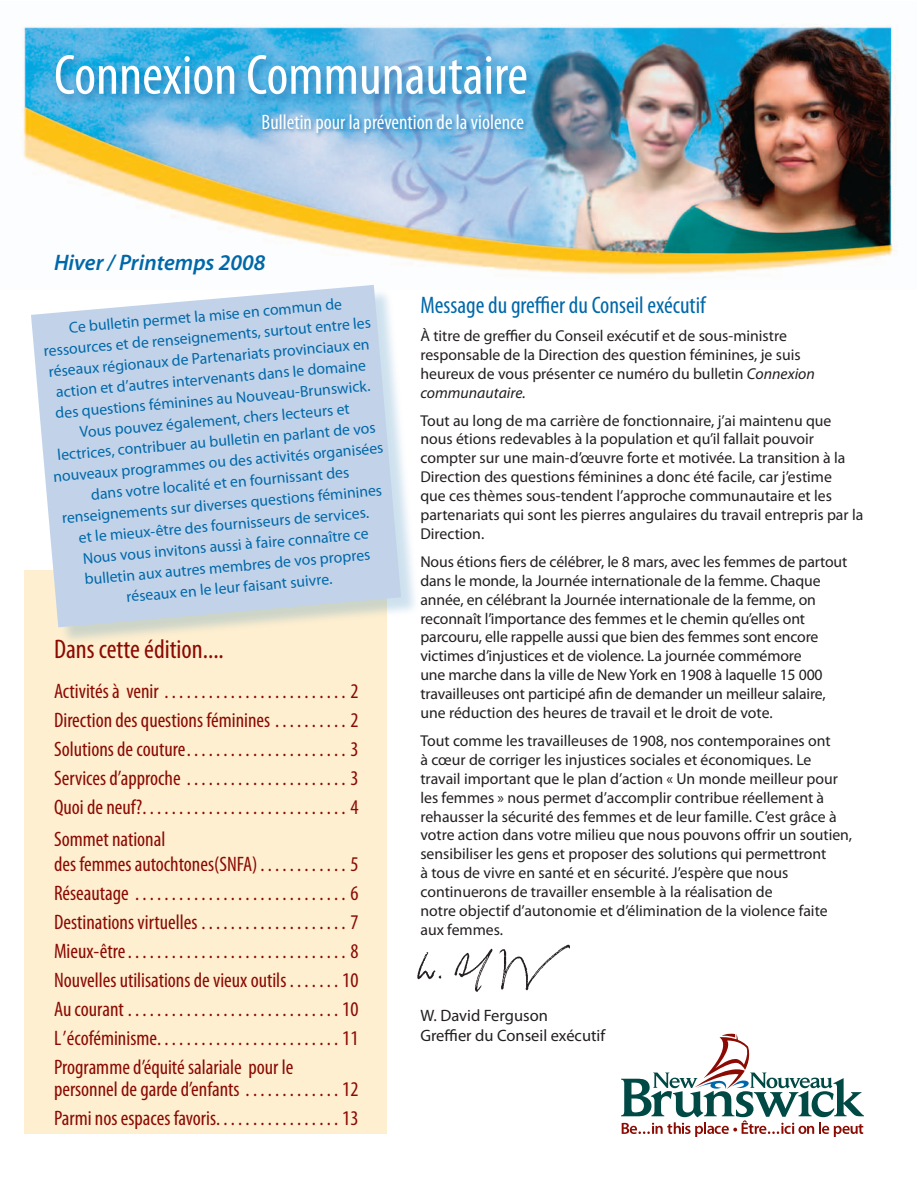
<style>
.page{position:relative;width:918px;height:1188px;background:#fff}
.page>*{position:absolute;margin:0;border:0;box-sizing:border-box;transform-origin:0 0}
.t1{font:condensed 57px "Myriad Pro";color:#fff}
.t2{font:condensed 27px "Myriad Pro";color:#8b0a02}
.t3{font:condensed 24px "Myriad Pro";color:#0068a9}
.t4{font:italic 600 22.5px "Myriad Pro";color:#0068a9}
.t5{font:condensed 21px/25.2px "Myriad Pro";color:#8b0a02}
.t6{font:condensed 21px "Myriad Pro";color:#fff}
.t7{font:16.5px/19.8px "Myriad Pro";color:#231f20}
.t8{font:15.75px/18.9px "Myriad Pro";color:#231f20}
.t9{font:15.75px/21px "Myriad Pro";color:#0068a9;text-align:center}
.s1{font-style:italic}
</style>
<div class="page">
<img style="left:21px;top:24px;width:876px;height:253px">
<div style="left:261px;top:112px;width:268px;height:27px;background:#0068a9;opacity:.75"></div>
<div style="left:25px;top:570px;width:362px;height:564px;background:#feefd0"></div>
<div style="left:50px;top:49px;width:490px;height:59px;background:#0068a9;opacity:.75"></div>
<svg style="left:621px;top:1033px;width:243px;height:104px"></svg>
<img style="left:417px;top:944px;width:152px;height:48px">
<div style="left:32px;top:286px;width:389px;height:361px;background:#0068a9;opacity:.2"></div>
<svg style="left:31px;top:285px;width:370px;height:342px;background:#c8d7e9"></svg>
<h1 class="t1" style="left:54px;top:40px;width:476px">Connexion Communautaire</h1>
<h3 class="t6" style="left:262px;top:109px;width:264px">Bulletin pour la prévention de la violence</h3>
<h3 class="t4" style="left:54px;top:248px;width:213px">Hiver / Printemps 2008</h3>
<p class="t9" style="left:40px;top:319px;width:333px;rotate:-5deg">Ce bulletin permet la mise en commun de ressources et de renseignements, surtout entre les réseaux régionaux de Partenariats provinciaux en action et d’autres intervenants dans le domaine des questions féminines au Nouveau-Brunswick.<br>Vous pouvez également, chers lecteurs et lectrices, contribuer au bulletin en parlant de vos nouveaux programmes ou des activités organisées dans votre localité et en fournissant des renseignements sur diverses questions féminines et le mieux-être des fournisseurs de services.<br>Nous vous invitons aussi à faire connaître ce bulletin aux autres membres de vos propres réseaux en le leur faisant suivre.</p>
<h2 class="t2" style="left:54px;top:633px;width:171px">Dans cette édition....</h2>
<h3 class="t5" style="left:54px;top:678px;width:112px">Activités à venir..........................</h3>
<h3 class="t5" style="left:350px;top:678px;width:10px">2</h3>
<h3 class="t5" style="left:54px;top:707px;width:223px">Direction des questions féminines...........</h3>
<h3 class="t5" style="left:350px;top:707px;width:10px">2</h3>
<h3 class="t5" style="left:54px;top:736px;width:136px">Solutions de couture.......................</h3>
<h3 class="t5" style="left:350px;top:736px;width:10px">3</h3>
<h3 class="t5" style="left:54px;top:765px;width:134px">Services d’approche.......................</h3>
<h3 class="t5" style="left:350px;top:765px;width:10px">3</h3>
<h3 class="t5" style="left:54px;top:794px;width:93px">Quoi de neuf?.............................</h3>
<h3 class="t5" style="left:350px;top:794px;width:10px">4</h3>
<h3 class="t5" style="left:54px;top:826px;width:208px">Sommet national<br>des femmes autochtones(SNFA).............</h3>
<h3 class="t5" style="left:350px;top:851px;width:10px">5</h3>
<h3 class="t5" style="left:54px;top:880px;width:83px">Réseautage..............................</h3>
<h3 class="t5" style="left:350px;top:880px;width:10px">6</h3>
<h3 class="t5" style="left:54px;top:909px;width:149px">Destinations virtuelles.....................</h3>
<h3 class="t5" style="left:350px;top:909px;width:10px">7</h3>
<h3 class="t5" style="left:54px;top:938px;width:76px">Mieux-être...............................</h3>
<h3 class="t5" style="left:350px;top:938px;width:10px">8</h3>
<h3 class="t5" style="left:54px;top:967px;width:237px">Nouvelles utilisations de vieux outils........</h3>
<h3 class="t5" style="left:342px;top:967px;width:18px">10</h3>
<h3 class="t5" style="left:54px;top:996px;width:76px">Au courant..............................</h3>
<h3 class="t5" style="left:342px;top:996px;width:18px">10</h3>
<h3 class="t5" style="left:54px;top:1025px;width:108px">L ’écoféminisme..........................</h3>
<h3 class="t5" style="left:342px;top:1025px;width:18px">11</h3>
<h3 class="t5" style="left:54px;top:1055px;width:241px;line-height:22.5px">Programme d’équité salariale pour le personnel de garde d’enfants..............</h3>
<h3 class="t5" style="left:342px;top:1077px;width:18px">12</h3>
<h3 class="t5" style="left:54px;top:1106px;width:167px">Parmi nos espaces favoris..................</h3>
<h3 class="t5" style="left:342px;top:1106px;width:18px">13</h3>
<h3 class="t3" style="left:420px;top:291px;width:287px">Message du greffier du Conseil exécutif</h3>
<p class="t8" style="left:420px;top:326px;width:396px">À titre de greffier du Conseil exécutif et de sous-ministre responsable de la Direction des question féminines, je suis heureux de vous présenter ce numéro du bulletin <span class="s1">Connexion communautaire.</span></p>
<p class="t8" style="left:420px;top:411px;width:444px">Tout au long de ma carrière de fonctionnaire, j’ai maintenu que nous étions redevables à la population et qu’il fallait pouvoir compter sur une main-d’œuvre forte et motivée. La transition à la Direction des questions féminines a donc été facile, car j’estime<br>que ces thèmes sous-tendent l’approche communautaire et les partenariats qui sont les pierres angulaires du travail entrepris par la Direction.</p>
<p class="t8" style="left:420px;top:552px;width:428px">Nous étions fiers de célébrer, le 8 mars, avec les femmes de partout dans le monde, la Journée internationale de la femme. Chaque année, en célébrant la Journée internationale de la femme, on reconnaît l’importance des femmes et le chemin qu’elles ont parcouru, elle rappelle aussi que bien des femmes sont encore victimes d’injustices et de violence. La journée commémore<br>une marche dans la ville de New York en 1908 à laquelle 15 000 travailleuses ont participé afin de demander un meilleur salaire, une réduction des heures de travail et le droit de vote.</p>
<p class="t8" style="left:420px;top:731px;width:433px">Tout comme les travailleuses de 1908, nos contemporaines ont<br>à cœur de corriger les injustices sociales et économiques. Le travail important que le plan d’action « Un monde meilleur pour les femmes » nous permet d’accomplir contribue réellement à rehausser la sécurité des femmes et de leur famille. C’est grâce à votre action dans votre milieu que nous pouvons offrir un soutien, sensibiliser les gens et proposer des solutions qui permettront<br>à tous de vivre en santé et en sécurité. J’espère que nous continuerons de travailler ensemble à la réalisation de<br>notre objectif d’autonomie et d’élimination de la violence faite aux femmes.</p>
<p class="t7" style="left:420px;top:1006px;width:186px">W. David Ferguson<br>Greffier du Conseil exécutif</p>
</div>
